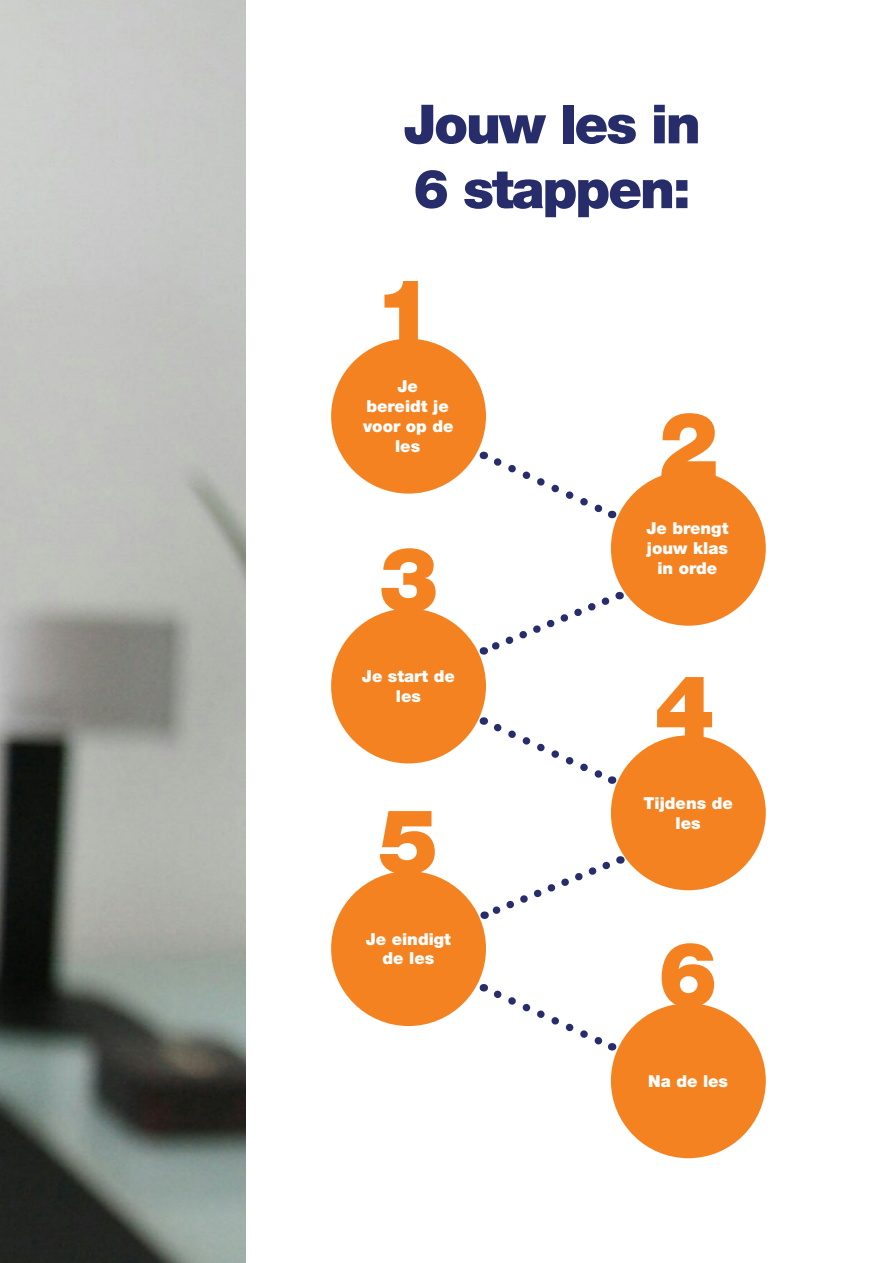
<style>
.page{position:relative;width:893px;height:1263px;background:#fff}
.page>*{position:absolute;margin:0;border:0;box-sizing:border-box;transform-origin:0 0}
.t1{font:900 90px "Helvetica Neue LT Std";color:#f58220}
.Kopteksten{font:900 54px/64.8px "Helvetica Neue LT Std";letter-spacing:-.04em;color:#262d6a}
.t2{font:900 16.5px/19.8px "Helvetica Neue LT Std";color:#fff;text-align:center}
</style>
<div class="page">
<img style="left:0;top:0;width:245px;height:1263px">
<svg style="left:481px;top:856px;width:140px;height:66px"></svg>
<svg style="left:480px;top:591px;width:140px;height:67px"></svg>
<svg style="left:483px;top:452px;width:131px;height:67px"></svg>
<svg style="left:483px;top:717px;width:131px;height:67px"></svg>
<svg style="left:483px;top:984px;width:131px;height:67px"></svg>
<div style="left:331px;top:339px;width:155px;height:155px;background:#f58220;border-radius:50%"></div>
<div style="left:611px;top:471px;width:155px;height:155px;background:#f58220;border-radius:50%"></div>
<div style="left:331px;top:609px;width:155px;height:154px;background:#f58220;border-radius:50%"></div>
<div style="left:611px;top:735px;width:155px;height:155px;background:#f58220;border-radius:50%"></div>
<div style="left:331px;top:871px;width:155px;height:155px;background:#f58220;border-radius:50%"></div>
<div style="left:611px;top:1003px;width:155px;height:155px;background:#f58220;border-radius:50%"></div>
<p class="Kopteksten" style="left:403px;top:91px;width:299px">Jouw les in<br>6 stappen:</p>
<p class="t1" style="left:374px;top:258px;width:62px">1</p>
<p class="t2" style="left:363px;top:376px;width:92px">Je<br>bereidt je voor op de les</p>
<p class="t1" style="left:378px;top:526px;width:62px">3</p>
<p class="t2" style="left:362px;top:666px;width:94px">Je start de les</p>
<p class="t1" style="left:378px;top:788px;width:62px">5</p>
<p class="t2" style="left:366px;top:929px;width:87px">Je eindigt de les</p>
<p class="t1" style="left:658px;top:391px;width:62px">2</p>
<p class="t2" style="left:646px;top:518px;width:83px">Je brengt jouw klas in orde</p>
<p class="t1" style="left:654px;top:654px;width:62px">4</p>
<p class="t2" style="left:643px;top:793px;width:91px">Tijdens de les</p>
<p class="t1" style="left:658px;top:921px;width:62px">6</p>
<p class="t2" style="left:648px;top:1071px;width:81px">Na de les</p>
</div>
